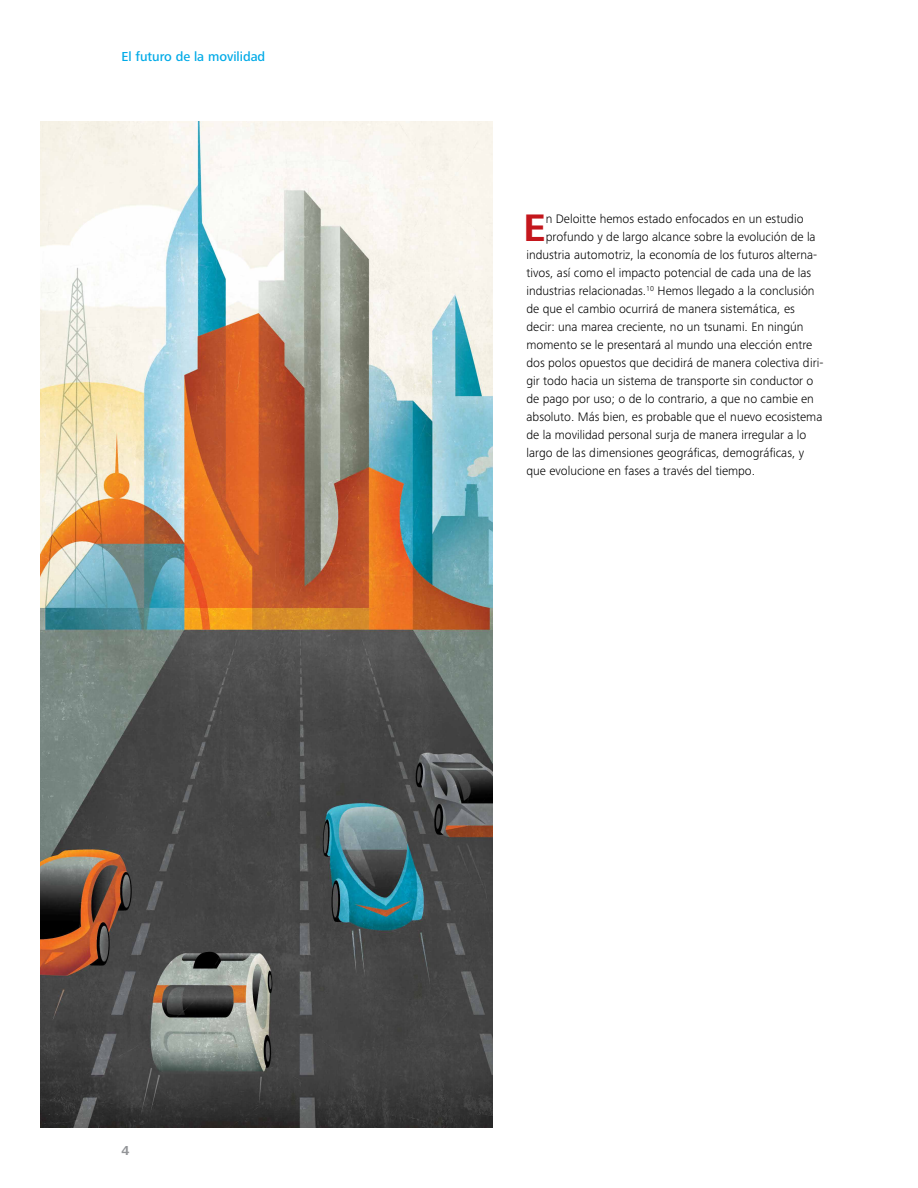
<style>
.page{position:relative;width:918px;height:1188px;background:#fff}
.page>*{position:absolute;margin:0;border:0;box-sizing:border-box;transform-origin:0 0}
.t1{font:700 39.75px "Frutiger Next Pro";color:#c4161c}
.t2{font:500 13.5px "Frutiger Next Pro";color:#00aae7}
.t3{font:700 13.5px "Frutiger Next Pro";color:#939598}
.t4{font:300 12.75px "Frutiger Next Pro";color:#000}
</style>
<div class="page">
<img style="left:40px;top:121px;width:453px;height:1006px">
<p class="t2" style="left:122px;top:49px;width:145px">El futuro de la movilidad</p>
<h1 class="t1" style="left:524px;top:205px;width:24px">E</h1>
<p class="t4" style="left:546px;top:212px;width:259px">n Deloitte hemos estado enfocados en un estudio</p>
<p class="t4" style="left:546px;top:230px;width:271px">profundo y de largo alcance sobre la evolución de la</p>
<p class="t4" style="left:527px;top:248px;width:292px">industria automotriz, la economía de los futuros alterna-</p>
<p class="t4" style="left:527px;top:266px;width:286px">tivos, así como el impacto potencial de cada una de las</p>
<p class="t4" style="left:527px;top:284px;width:290px">industrias relacionadas.<sup>10</sup> Hemos llegado a la conclusión</p>
<p class="t4" style="left:526px;top:302px;width:270px">de que el cambio ocurrirá de manera sistemática, es</p>
<p class="t4" style="left:526px;top:320px;width:279px">decir: una marea creciente, no un tsunami. En ningún</p>
<p class="t4" style="left:526px;top:338px;width:287px">momento se le presentará al mundo una elección entre</p>
<p class="t4" style="left:526px;top:356px;width:298px">dos polos opuestos que decidirá de manera colectiva diri-</p>
<p class="t4" style="left:526px;top:374px;width:288px">gir todo hacia un sistema de transporte sin conductor o</p>
<p class="t4" style="left:526px;top:392px;width:289px">de pago por uso; o de lo contrario, a que no cambie en</p>
<p class="t4" style="left:526px;top:410px;width:297px">absoluto. Más bien, es probable que el nuevo ecosistema</p>
<p class="t4" style="left:526px;top:428px;width:281px">de la movilidad personal surja de manera irregular a lo</p>
<p class="t4" style="left:526px;top:446px;width:279px">largo de las dimensiones geográficas, demográficas, y</p>
<p class="t4" style="left:526px;top:464px;width:230px">que evolucione en fases a través del tiempo.</p>
<p class="t3" style="left:122px;top:1143px;width:9px">4</p>
</div>
